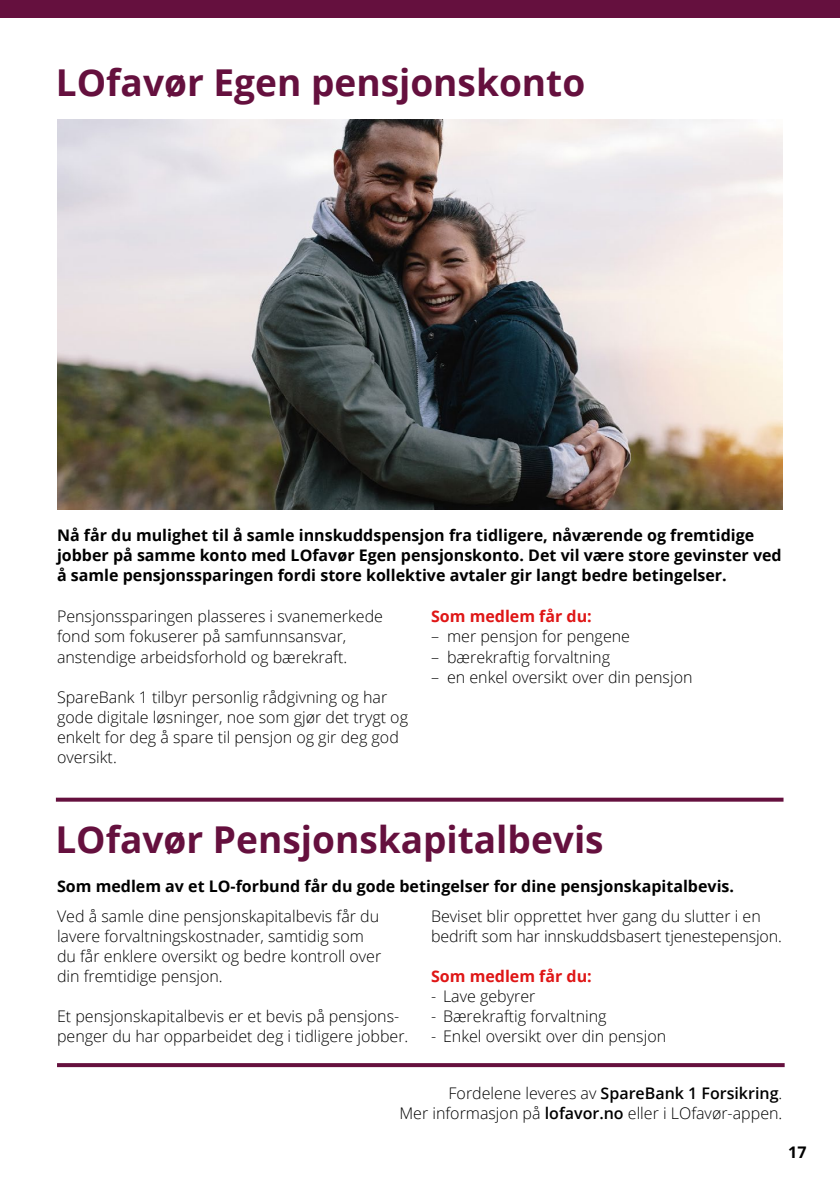
<style>
.page{position:relative;width:840px;height:1191px;background:#fff}
.page>*{position:absolute;margin:0;border:0;box-sizing:border-box;transform-origin:0 0}
.t1{font:700 37px "Open Sans";color:#65103e}
.t2{font:300 16px/20px "Open Sans";color:#000}
.t3{font:700 16px/20px "Open Sans";color:#000}
.t4{font:700 16px "Open Sans";color:#df1616}
.s1{font-weight:600}
</style>
<div class="page">
<div style="left:0;top:0;width:839px;height:17px;background:#65103e"></div>
<img style="left:57px;top:119px;width:725px;height:390px">
<svg style="left:56px;top:797px;width:727px;height:4px;background:#7e375e"></svg>
<svg style="left:57px;top:1063px;width:727px;height:4px;background:#691743"></svg>
<h1 class="t1" style="left:56px;top:57px;width:530px">LOfavør Egen pensjonskonto</h1>
<p class="t3" style="left:57px;top:524px;width:725px">Nå får du mulighet til å samle innskuddspensjon fra tidligere, nåværende og fremtidige jobber på samme konto med LOfavør Egen pensjonskonto. Det vil være store gevinster ved å samle pensjonssparingen fordi store kollektive avtaler gir langt bedre betingelser.</p>
<p class="t2" style="left:57px;top:606px;width:327px">Pensjonssparingen plasseres i svanemerkede fond som fokuserer på samfunnsansvar, anstendige arbeidsforhold og bærekraft.</p>
<p class="t2" style="left:57px;top:686px;width:352px">SpareBank 1 tilbyr personlig rådgivning og har gode digitale løsninger, noe som gjør det trygt og enkelt for deg å spare til pensjon og gir deg god oversikt.</p>
<p class="t4" style="left:431px;top:605px;width:162px">Som medlem får du:</p>
<p class="t2" style="left:431px;top:626px;width:200px">– mer pensjon for pengene</p>
<p class="t2" style="left:431px;top:646px;width:180px">– bærekraftig forvaltning</p>
<p class="t2" style="left:431px;top:666px;width:263px">– en enkel oversikt over din pensjon</p>
<h1 class="t1" style="left:55px;top:813px;width:549px">LOfavør Pensjonskapitalbevis</h1>
<p class="t3" style="left:57px;top:875px;width:678px">Som medlem av et LO-forbund får du gode betingelser for dine pensjonskapitalbevis.</p>
<p class="t2" style="left:57px;top:905px;width:325px">Ved å samle dine pensjonskapitalbevis får du lavere forvaltningskostnader, samtidig som du får enklere oversikt og bedre kontroll over din fremtidige pensjon.</p>
<p class="t2" style="left:57px;top:1005px;width:352px">Et pensjonskapitalbevis er et bevis på pensjons&shy;penger du har opparbeidet deg i tidligere jobber.</p>
<p class="t2" style="left:431px;top:905px;width:352px">Beviset blir opprettet hver gang du slutter i en bedrift som har innskuddsbasert tjenestepensjon.</p>
<p class="t4" style="left:431px;top:964px;width:162px">Som medlem får du:</p>
<p class="t2" style="left:431px;top:985px;width:106px">- Lave gebyrer</p>
<p class="t2" style="left:431px;top:1005px;width:177px">- Bærekraftig forvaltning</p>
<p class="t2" style="left:431px;top:1025px;width:236px">- Enkel oversikt over din pensjon</p>
<p class="t2" style="left:399px;top:1082px;width:384px;text-align:right">Fordelene leveres av <span class="s1">SpareBank 1 Forsikring</span>.<br>Mer informasjon på <span class="s1">lofavor.no</span> eller i LOfavør-appen.</p>
<p class="t3" style="left:787px;top:1141px;width:20px">17</p>
</div>
